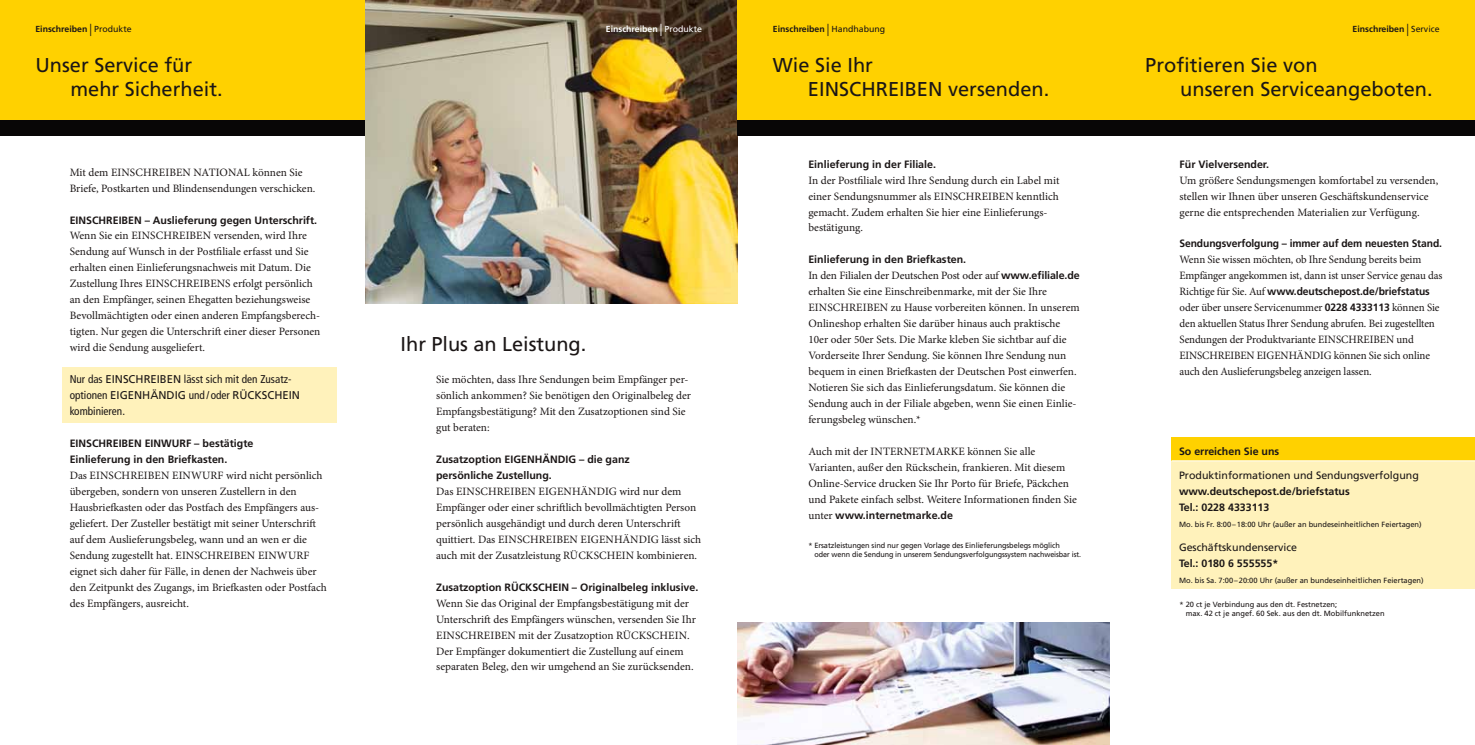
<style>
.page{position:relative;width:1475px;height:745px;background:#fff}
.page>*{position:absolute;margin:0;border:0;box-sizing:border-box;transform-origin:0 0}
.t1{font:20px/23.9px "Frutiger LT Com";color:#1b1616}
.t2{font:11.25px/16px "Minion Pro";color:#1b1616}
.t3{font:condensed 11.25px/16px "Frutiger LT Com";color:#1b1616}
.t4{font:11.25px "Frutiger LT Com";color:#1b1616}
.t5{font:700 10.62px/16px "Frutiger LT Com";color:#1b1616}
.t6{font:10.62px "Frutiger LT Com";color:#1b1616}
.t7{font:700 8.75px "Frutiger LT Com";color:#1b1616}
.t8{font:700 8.75px "Frutiger LT Com";color:#fff}
.t9{font:7.5px/8.9px "Frutiger LT Com";color:#1b1616}
.s1{font-weight:400;font-size:12.25px}
.s2{font-weight:400}
.s3{font-stretch:condensed}
.s4{font-stretch:normal}
.s5{font-family:"Frutiger LT Com";font-weight:700;font-size:10.62px}
.s6{font-family:"Minion Pro";font-weight:400;font-size:11.25px}
</style>
<div class="page">
<div style="left:63px;top:367px;width:274px;height:56px;background:#fff2bb"></div>
<div style="left:0;top:0;width:365px;height:120px;background:#ffd100"></div>
<div style="left:0;top:120px;width:365px;height:16px;background:#080606"></div>
<div style="left:1171px;top:458px;width:303px;height:130px;background:#fff2bb"></div>
<div style="left:1171px;top:437px;width:303px;height:24px;background:#ffd100"></div>
<img style="left:365px;top:0;width:372px;height:303px">
<div style="left:737px;top:0;width:737px;height:136px;background:#ffd100"></div>
<div style="left:737px;top:120px;width:737px;height:16px;background:#080606"></div>
<img style="left:737px;top:622px;width:372px;height:122px">
<hr style="left:1171px;top:460px;width:303px;height:1px;background:#fff">
<p class="t7" style="left:35px;top:24px;width:98px">Einschreiben <span class="s1">|</span> <span class="s2">Produkte</span></p>
<p class="t7" style="left:1352px;top:24px;width:88px">Einschreiben <span class="s1">|</span> <span class="s2">Service</span></p>
<p class="t8" style="left:605px;top:24px;width:98px">Einschreiben <span class="s1">|</span> <span class="s2">Produkte</span></p>
<p class="t7" style="left:772px;top:24px;width:114px">Einschreiben <span class="s1">|</span> <span class="s2">Handhabung</span></p>
<h1 class="t1" style="left:807px;top:53px;width:243px;text-indent:-35px">Wie Sie I hr<br>E inschreib en versenden.</h1>
<h1 class="t1" style="left:1179px;top:53px;width:254px;text-indent:-35px">Profitieren Sie von<br>unseren Serviceangeboten.</h1>
<h1 class="t1" style="left:70px;top:53px;width:154px;text-indent:-35px">Unser Service für mehr Sicherheit.</h1>
<p class="t2" style="left:70px;top:164px;width:247px;text-indent:183px">können Sie<br>Briefe, Postkarten und Blindensendungen verschicken.</p>
<p class="t5" style="left:70px;top:212px;width:249px">Einschreiben – Auslieferung gegen Unterschrift.</p>
<p class="t2" style="left:70px;top:228px;width:252px">Wenn Sie ein EINSCHREIBEN versenden, wird Ihre Sendung auf Wunsch in der Postfiliale erfasst und Sie erhalten einen Einlieferungsnachweis mit Datum. Die Zustellung Ihres EINSCHREIBENS erfolgt persönlich an den Empfänger, seinen Ehegatten beziehungsweise Bevollmächtigten oder einen anderen Empfangsberech&shy;tigten. Nur gegen die Unterschrift einer dieser Personen wird die Sendung ausgeliefert.</p>
<p class="t4" style="left:70px;top:372px;width:66px"><span class="s3">Nur das</span> EI NSCHREI</p>
<p class="t2" style="left:70px;top:164px;width:132px">Mit dem EINSCHREIBEN national</p>
<p class="t3" style="left:70px;top:371px;width:223px;text-indent:90px"><span class="s4">BE N</span> lässt sich mit den Zusatz&shy;optionen <span class="s4">EI GE NHÄNDI G</span> und / oder <span class="s4">RÜCKSCHEI</span></p>
<p class="t4" style="left:292px;top:388px;width:10px">N</p>
<p class="t3" style="left:70px;top:403px;width:57px">kombinieren.</p>
<p class="t5" style="left:70px;top:435px;width:185px">Einschreiben Einwurf – bestätigte<br>Einlieferung in den Briefkasten.</p>
<p class="t2" style="left:70px;top:467px;width:258px">Das EINSCHREIBEN EINWURF wird nicht persönlich übergeben, sondern von unseren Zustellern in den Hausbriefkasten oder das Postfach des Empfängers aus&shy;geliefert. Der Zusteller bestätigt mit seiner Unterschrift auf dem Auslieferungsbeleg, wann und an wen er die Sendung zugestellt hat. EINSCHREIBEN EINWURF eignet sich daher für Fälle, in denen der Nachweis über den Zeitpunkt des Zugangs, im Brief-kasten oder Postfach des Empfängers, ausreicht.</p>
<h1 class="t1" style="left:400px;top:332px;width:187px">I hr Plus an Leistung.</h1>
<p class="t2" style="left:436px;top:371px;width:256px">Sie möchten, dass Ihre Sendungen beim Empfänger per&shy;sönlich ankommen? Sie benötigen den Originalbeleg der Empfangsbestätigung? Mit den Zusatzoptionen sind Sie gut beraten:</p>
<p class="t5" style="left:436px;top:451px;width:195px">Zusatzoption Eigenhändig – die ganz persönliche Zustellung.</p>
<p class="t2" style="left:436px;top:483px;width:266px">Das EINSCHREIBEN EIGENHÄNDIG wird nur dem Empfänger oder einer schriftlich bevollmächtigten Person persönlich ausgehändigt und durch deren Unterschrift quittiert. Das EINSCHREIBEN EIGENHÄNDIG lässt sich auch mit der Zusatzleistung RÜCKSCHEIN kombinieren.</p>
<p class="t5" style="left:436px;top:578px;width:264px">Zusatzoption Rückschein – Originalbeleg inklusive.</p>
<p class="t2" style="left:436px;top:594px;width:261px">Wenn Sie das Original der Empfangsbestätigung mit der Unterschrift des Empfängers wünschen, versenden Sie Ihr EINSCHREIBEN mit der Zusatzoption RÜCKSCHEIN.<br>Der Empfänger dokumentiert die Zustellung auf einem separaten Beleg, den wir umgehend an Sie zurücksenden.</p>
<p class="t5" style="left:808px;top:156px;width:129px">Einlieferung in der Filiale.</p>
<p class="t2" style="left:808px;top:172px;width:252px">In der Postfiliale wird Ihre Sendung durch ein Label mit einer Sendungsnummer als EINSCHREIBEN kenntlich gemacht. Zudem erhalten Sie hier eine Einlieferungs&shy;bestätigung.</p>
<p class="t5" style="left:808px;top:251px;width:159px">Einlieferung in den Briefkasten.</p>
<p class="t2" style="left:808px;top:267px;width:273px">In den Filialen der Deutschen Post oder auf <span class="s5">www.efiliale.de </span>erhalten Sie eine Einschreibenmarke, mit der Sie Ihre<br>Einschreiben</p>
<p class="t2" style="left:808px;top:299px;width:273px;text-indent:82px">zu Hause vorbereiten können. In unserem Onlineshop erhalten Sie darüber hinaus auch praktische 10er oder 50er Sets. Die Marke kleben Sie sichtbar auf die Vorderseite Ihrer Sendung. Sie können Ihre Sendung nun bequem in einen Briefkasten der Deutschen Post einwerfen.<br>Notieren Sie sich das Einlieferungsdatum. Sie können die Sendung auch in der Filiale abgeben, wenn Sie einen Einlie&shy;ferungsbeleg wünschen.*</p>
<p class="t2" style="left:808px;top:443px;width:270px">Auch mit der INTERNETMARKE können Sie alle Varianten, außer den Rückschein, frankieren. Mit diesem Online-Service drucken Sie Ihr Porto für Briefe, Päckchen und Pakete einfach selbst. Weitere Informationen finden Sie</p>
<p class="t5" style="left:808px;top:507px;width:146px"><span class="s6">unter</span> www.internetmarke.de</p>
<p class="t9" style="left:814px;top:541px;width:268px;text-indent:-6px">* Ersatzleistungen sind nur gegen Vorlage des E inlieferungsbelegs möglich<br>oder wenn die Sendung in unserem Sendungsverfolgungssystem nachweisbar ist.</p>
<p class="t5" style="left:1179px;top:156px;width:91px">Für Vielversender.</p>
<p class="t2" style="left:1179px;top:172px;width:260px">Um größere Sendungsmengen komfortabel zu versenden, stellen wir Ihnen über unseren Geschäftskundenservice gerne die entsprechenden Materialien zur Verfügung.</p>
<p class="t5" style="left:1179px;top:236px;width:264px">Sendungsverfolgung – immer auf dem neuesten Stand.</p>
<p class="t2" style="left:1179px;top:252px;width:264px">Wenn Sie wissen möchten, ob Ihre Sendung bereits beim<br>Empfänger angekommen ist, dann ist unser Service genau das</p>
<p class="t5" style="left:1179px;top:283px;width:252px"><span class="s6">Richtige für Sie. Auf</span> www.deutschepost.de/briefstatus</p>
<p class="t2" style="left:1179px;top:299px;width:261px">oder über unsere Servicenummer <span class="s5">0228 4333113</span> können Sie den aktuellen Status Ihrer Sendung abrufen. Bei zugestellten Sendungen der Produktvariante EINSCHREIBEN und EINSCHREIBEN Eigenh</p>
<p class="t2" style="left:1296px;top:347px;width:16px">ändig</p>
<p class="t2" style="left:1179px;top:347px;width:252px;text-indent:154px">können Sie sich online auch den Auslieferungsbeleg anzeigen lassen.</p>
<p class="t5" style="left:1178px;top:443px;width:102px">So erreichen Sie uns</p>
<p class="t6" style="left:1178px;top:468px;width:241px">Produktinformationen und Sendungsverfolgung</p>
<p class="t5" style="left:1178px;top:483px;width:172px">www.deutschepost.de/briefstatus<br>Tel.: 0228 4333113</p>
<p class="t9" style="left:1178px;top:519px;width:244px">Mo. bis Fr. 8:00–18:00 Uhr (außer an bundeseinheitlichen Feiertagen)</p>
<p class="t6" style="left:1178px;top:540px;width:120px">Geschäftskundenservice</p>
<p class="t5" style="left:1178px;top:554px;width:101px">Tel.: 0180 6 555555*</p>
<p class="t9" style="left:1178px;top:575px;width:246px">Mo. bis Sa. 7:00–20:00 Uhr (außer an bundeseinheitlichen Feiertagen)</p>
<p class="t9" style="left:1185px;top:599px;width:200px;text-indent:-6px">* 20 ct je Verbindung aus den dt. Festnetzen;<br>max. 42 ct je angef. 60 Sek. aus den dt. Mobilfunknetzen</p>
</div>
